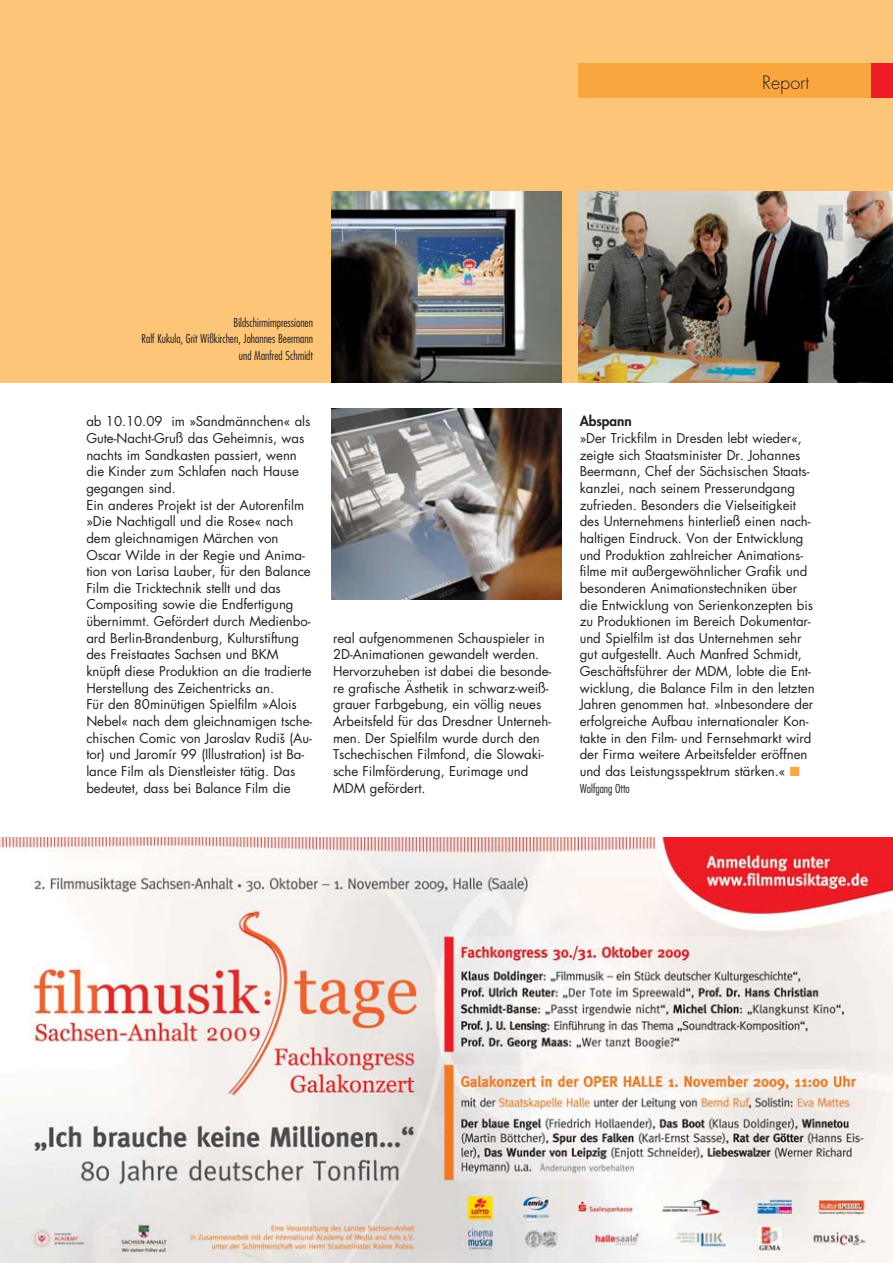
<style>
.page{position:relative;width:893px;height:1263px;background:#fff}
.page>*{position:absolute;margin:0;border:0;box-sizing:border-box;transform-origin:0 0}
.t1{font:300 18px "Futura";color:#231f20}
.t2{font:800 13.5px "Futura";color:#231f20}
.t3{font:13.2px/16.6px "Futura LT";letter-spacing:-.005em;color:#231f20}
.t4{font:300 condensed 12px/16.6px "Futura";color:#231f20;text-align:right}
.s1{color:#faa63f}
</style>
<div class="page">
<img style="left:0;top:838px;width:892px;height:425px">
<div style="left:0;top:0;width:892px;height:383px;background:#fdc578"></div>
<div style="left:578px;top:64px;width:314px;height:34px;background:#faa63f"></div>
<div style="left:871px;top:64px;width:21px;height:34px;background:#ed1c24"></div>
<img style="left:331px;top:191px;width:230px;height:192px">
<img style="left:578px;top:191px;width:314px;height:192px">
<img style="left:331px;top:408px;width:230px;height:192px">
<h1 class="t1" style="left:762px;top:74px;width:48px">Report</h1>
<p class="t4" style="left:142px;top:315px;width:173px">Bildschirmimpressionen<br>Ralf Kukula, Grit Wißkirchen, Johannes Beermann und Manfred Schmidt</p>
<p class="t3" style="left:86px;top:414px;width:227px">ab 10.10.09 im »Sandmännchen« als Gute-Nacht-Gruß das Geheimnis, was nachts im Sandkasten passiert, wenn die Kinder zum Schlafen nach Hause gegangen sind.<br>Ein anderes Projekt ist der Autorenfilm »Die Nachtigall und die Rose« nach dem gleichnamigen Märchen von Oscar Wilde in der Regie und Anima&shy;tion von Larisa Lauber, für den Balance Film die Tricktechnik stellt und das Compositing sowie die Endfertigung übernimmt. Gefördert durch Medienbo&shy;ard Berlin-Brandenburg, Kulturstiftung des Freistaates Sachsen und BKM knüpft diese Produktion an die tradierte Herstellung des Zeichentricks an.<br>Für den 80minütigen Spielfilm »Alois Nebel« nach dem gleichnamigen tsche&shy;chischen Comic von Jaroslav Rudiš (Au&shy;tor) und Jaromír 99 (Illustration) ist Ba&shy;lance Film als Dienstleister tätig. Das bedeutet, dass bei Balance Film die</p>
<p class="t3" style="left:333px;top:631px;width:220px">real aufgenommenen Schauspieler in 2D-Animationen gewandelt werden.<br>Hervorzuheben ist dabei die besonde&shy;re grafische Ästhetik in schwarz-weiß&shy;grauer Farbgebung, ein völlig neues Arbeitsfeld für das Dresdner Unterneh&shy;men. Der Spielfilm wurde durch den Tschechischen Filmfond, die Slowaki&shy;sche Filmförderung, Eurimage und MDM gefördert.</p>
<p class="t2" style="left:580px;top:415px;width:54px">Abspann</p>
<p class="t3" style="left:580px;top:431px;width:236px">»Der Trickfilm in Dresden lebt wieder«, zeigte sich Staatsminister Dr. Johannes Beermann, Chef der Sächsischen Staats&shy;kanzlei, nach seinem Presserundgang zufrieden. Besonders die Vielseitigkeit des Unternehmens hinterließ einen nach&shy;haltigen Eindruck. Von der Entwicklung und Produktion zahlreicher Animations&shy;filme mit außergewöhnlicher Grafik und besonderen Animationstechniken über die Entwicklung von Serienkonzepten bis zu Produktionen im Bereich Dokumentar&shy;und Spielfilm ist das Unternehmen sehr gut aufgestellt. Auch Manfred Schmidt, Geschäftsführer der MDM, lobte die Ent&shy;wicklung, die Balance Film in den letzten Jahren genommen hat. »Inbesondere der erfolgreiche Aufbau internationaler Kon&shy;takte in den Film- und Fernsehmarkt wird der Firma weitere Arbeitsfelder eröffnen und das Leistungsspektrum stärken.« <span class="s1">■</span></p>
<p class="t4" style="left:580px;top:781px;width:52px">Wolfgang Otto</p>
</div>
